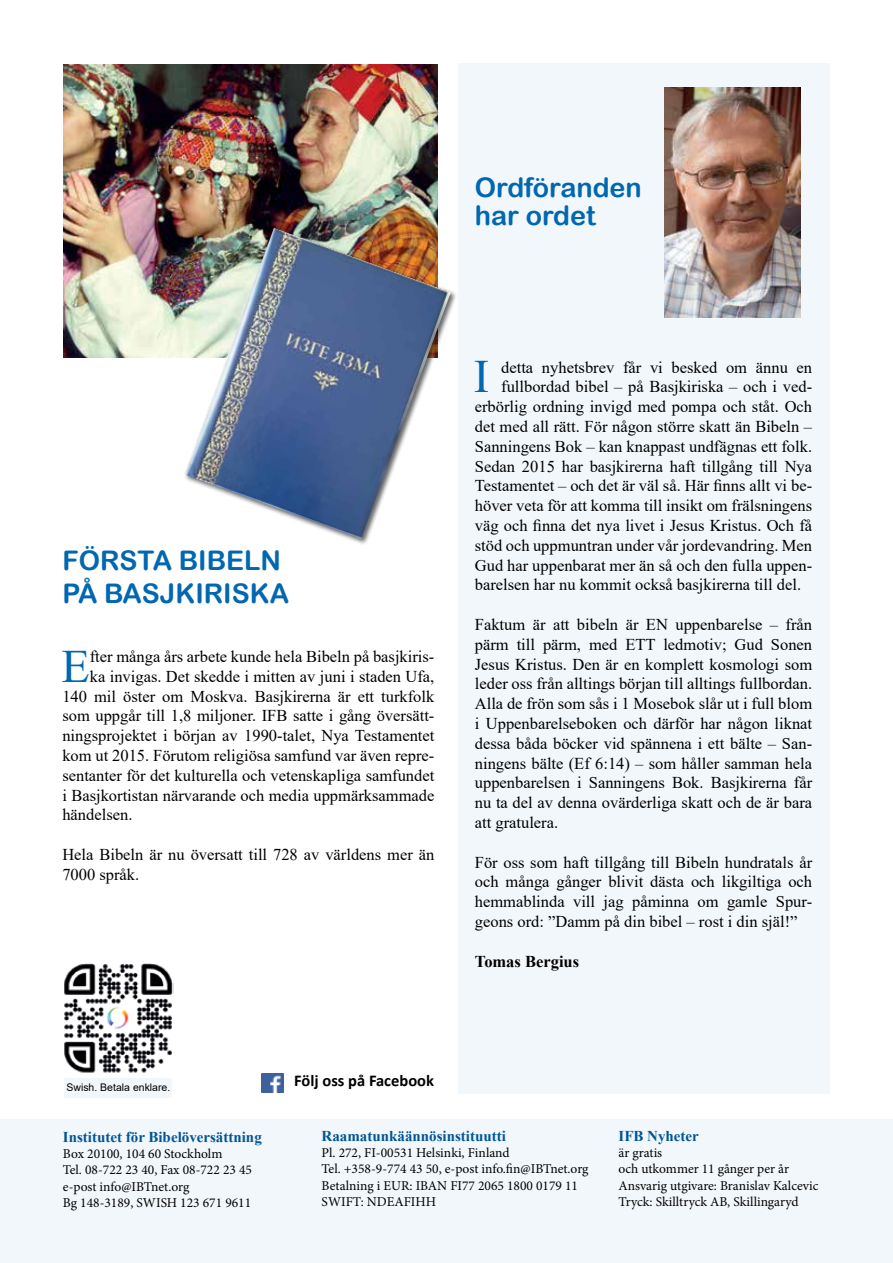
<style>
.page{position:relative;width:893px;height:1263px;background:#fff}
.page>*{position:absolute;margin:0;border:0;box-sizing:border-box;transform-origin:0 0}
.t1{font:46.35px "Times New Roman";color:#0067b1}
.t2{font:27px/28.5px "Arial Rounded MT Bold";color:#0067b1}
.t3{font:16.5px/19.8px "Times New Roman";color:#000;text-align:justify}
.t4{font:700 16.5px "Calibri";color:#000}
.t5{font:700 16.5px "Times New Roman";color:#000}
.t6{font:700 15px "Times New Roman";color:#005596}
.t7{font:13.5px/16.2px "Minion Pro";color:#000}
.t8{font:10.5px "Arial";color:#000}
</style>
<div class="page">
<div style="left:0;top:1119px;width:893px;height:144px;background:#f2f7fb"></div>
<img style="left:262px;top:1074px;width:21px;height:19px">
<img style="left:64px;top:963px;width:109px;height:110px">
<div style="left:64px;top:1078px;width:107px;height:19px;background:#f2f7fb"></div>
<div style="left:458px;top:63px;width:371px;height:1031px;background:#f2f7fb"></div>
<img style="left:664px;top:87px;width:136px;height:231px">
<img style="left:64px;top:64px;width:374px;height:294px">
<div style="left:183px;top:227px;width:275px;height:319px;background:#fff"></div>
<img style="left:184px;top:228px;width:267px;height:311px">
<h2 class="t2" style="left:475px;top:173px;width:169px">Ordföranden har ordet</h2>
<h2 class="t2" style="left:62px;top:544px;width:228px;line-height:32.4px">FÖRSTA BIBELN<br>PÅ BASJKIRISKA</h2>
<h1 class="t1" style="left:61px;top:634px;width:30px">E</h1>
<p class="t3" style="left:90px;top:646px;width:346px">fter många års arbete kunde hela Bibeln på basjkiris-</p>
<p class="t3" style="left:90px;top:666px;width:346px">ka invigas. Det skedde i mitten av juni i staden Ufa,</p>
<p class="t3" style="left:62px;top:686px;width:374px">140 mil öster om Moskva. Basjkirerna är ett turkfolk</p>
<p class="t3" style="left:62px;top:705px;width:373px">som uppgår till 1,8 miljoner. IFB satte i gång översätt-</p>
<p class="t3" style="left:62px;top:725px;width:374px">ningsprojektet i början av 1990-talet, Nya Testamentet</p>
<p class="t3" style="left:62px;top:745px;width:374px">kom ut 2015. Förutom religiösa samfund var även repre-</p>
<p class="t3" style="left:62px;top:765px;width:374px">sentanter för det kulturella och vetenskapliga samfundet</p>
<p class="t3" style="left:62px;top:785px;width:374px">i Basjkortistan närvarande och media uppmärksammade</p>
<p class="t3" style="left:62px;top:804px;width:72px">händelsen.</p>
<p class="t3" style="left:62px;top:844px;width:374px">Hela Bibeln är nu översatt till 728 av världens mer än<br>7000 språk.</p>
<h1 class="t1" style="left:474px;top:344px;width:17px">I</h1>
<p class="t3" style="left:501px;top:357px;width:312px">detta nyhetsbrev får vi besked om ännu en</p>
<p class="t3" style="left:501px;top:376px;width:312px">fullbordad bibel – på Basjkiriska – och i ved-</p>
<p class="t3" style="left:475px;top:396px;width:339px">erbörlig ordning invigd med pompa och ståt. Och</p>
<p class="t3" style="left:475px;top:416px;width:339px">det med all rätt. För någon större skatt än Bibeln –</p>
<p class="t3" style="left:475px;top:436px;width:339px">Sanningens Bok – kan knappast undfägnas ett folk.</p>
<p class="t3" style="left:475px;top:456px;width:339px">Sedan 2015 har basjkirerna haft tillgång till Nya</p>
<p class="t3" style="left:475px;top:475px;width:339px">Testamentet – och det är väl så. Här finns allt vi be-</p>
<p class="t3" style="left:475px;top:495px;width:339px">höver veta för att komma till insikt om frälsningens</p>
<p class="t3" style="left:475px;top:515px;width:339px">väg och finna det nya livet i Jesus Kristus. Och få</p>
<p class="t3" style="left:475px;top:535px;width:339px">stöd och uppmuntran under vår jordevandring. Men</p>
<p class="t3" style="left:475px;top:555px;width:339px">Gud har uppenbarat mer än så och den fulla uppen-</p>
<p class="t3" style="left:475px;top:574px;width:328px">barelsen har nu kommit också basjkirerna till del.</p>
<p class="t3" style="left:475px;top:614px;width:339px">Faktum är att bibeln är EN uppenbarelse – från pärm till pärm, med ETT ledmotiv; Gud Sonen Jesus Kristus. Den är en komplett kosmologi som leder oss från alltings början till alltings fullbordan.<br>Alla de frön som sås i 1 Mosebok slår ut i full blom i Uppenbarelseboken och därför har någon liknat dessa båda böcker vid spännena i ett bälte – San&shy;ningens bälte (Ef 6:14) – som håller samman hela uppenbarelsen i Sanningens Bok. Basjkirerna får nu ta del av denna ovärderliga skatt och de är bara att gratulera.</p>
<p class="t3" style="left:475px;top:852px;width:339px">För oss som haft tillgång till Bibeln hundratals år och många gånger blivit dästa och likgiltiga och hemmablinda vill jag påminna om gamle Spur&shy;geons ord: ”Damm på din bibel – rost i din själ!”</p>
<p class="t5" style="left:475px;top:949px;width:106px">Tomas Bergius</p>
<p class="t8" style="left:66px;top:1080px;width:105px">Swish. Betala enklare.</p>
<p class="t4" style="left:294px;top:1069px;width:141px">Följ oss på Facebook</p>
<p class="t6" style="left:63px;top:1126px;width:200px">Institutet för Bibelöversättning</p>
<p class="t7" style="left:63px;top:1146px;width:191px">Box 20100, 104 60 Stockholm<br>Tel. 08-722 23 40, Fax 08-722 23 45 e-post info@IBTnet.org<br>Bg 148-3189, SWISH 123 671 9611</p>
<p class="t6" style="left:322px;top:1125px;width:186px">Raamatunkäännösinstituutti</p>
<p class="t7" style="left:322px;top:1145px;width:268px">Pl. 272, FI-00531 Helsinki, Finland<br>Tel. +358-9-774 43 50, e-post info.fin@IBTnet.org Betalning i EUR: IBAN FI77 2065 1800 0179 11<br>SWIFT: NDEAFIHH</p>
<p class="t6" style="left:618px;top:1125px;width:82px">IFB Nyheter</p>
<p class="t7" style="left:618px;top:1145px;width:201px">är gratis<br>och utkommer 11 gånger per år<br>Ansvarig utgivare: Branislav Kalcevic<br>Tryck: Skilltryck AB, Skillingaryd</p>
</div>
